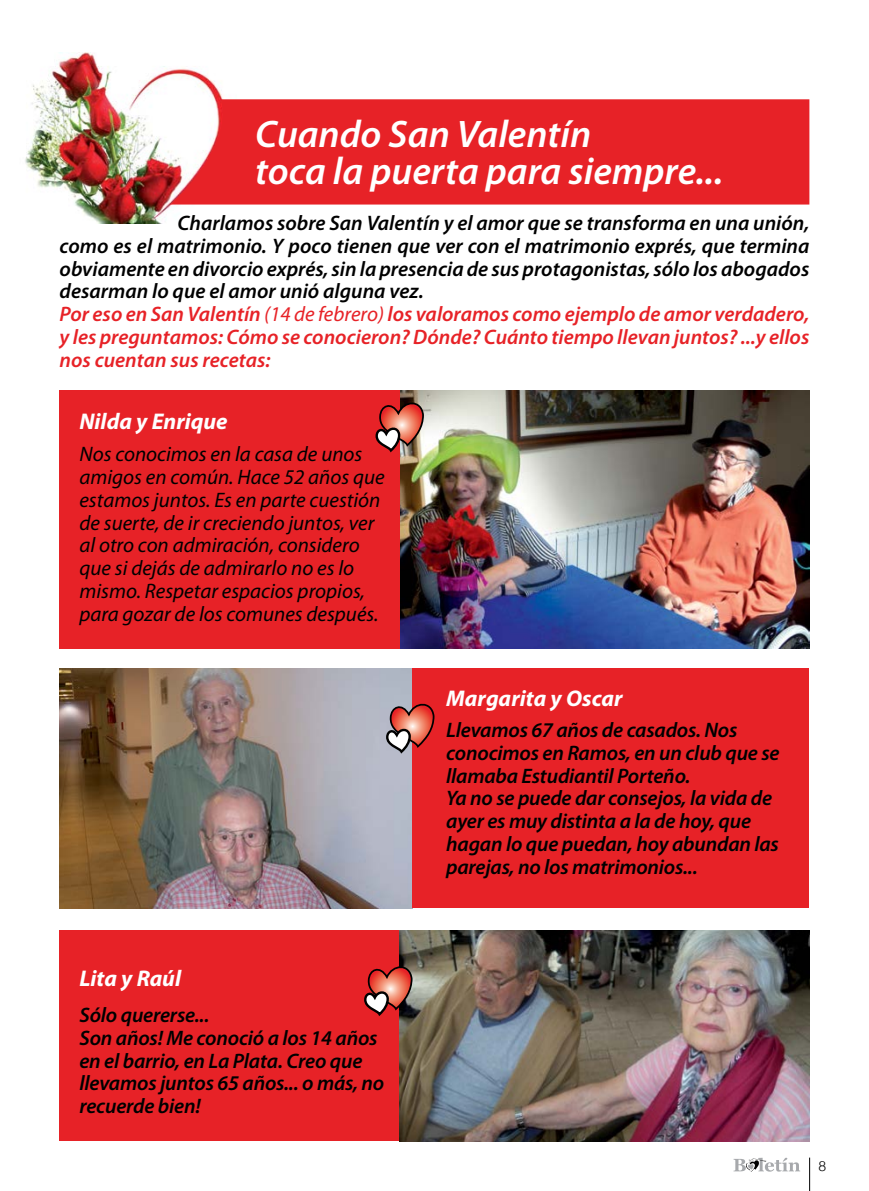
<style>
.page{position:relative;width:869px;height:1191px;background:#fff}
.page>*{position:absolute;margin:0;border:0;box-sizing:border-box;transform-origin:0 0}
.t1{font:italic 600 38.5px/36.8px "Myriad Pro";color:#fff}
.t2{font:italic 700 22.75px "Myriad Pro";color:#fff}
.t3{font:italic 600 21px/22.8px "Myriad Pro";color:#000}
.t4{font:italic 21px/22.8px "Myriad Pro";color:#000}
.t5{font:300 14px "Helvetica";color:#000}
.s1{color:#e72227}
.s2{font-weight:400;color:#e72227}
</style>
<div class="page">
<hr style="left:809px;top:1157px;width:1px;height:34px;background:#000">
<svg style="left:733px;top:1157px;width:66px;height:14px"></svg>
<img style="left:60px;top:668px;width:352px;height:240px">
<img style="left:399px;top:390px;width:410px;height:258px">
<div style="left:60px;top:390px;width:339px;height:258px;background:#e72227"></div>
<div style="left:412px;top:668px;width:397px;height:240px;background:#e72227"></div>
<div style="left:59px;top:930px;width:340px;height:211px;background:#e72227"></div>
<img style="left:25px;top:53px;width:255px;height:171px">
<div style="left:170px;top:99px;width:639px;height:105px;background:#e72227"></div>
<svg style="left:376px;top:399px;width:48px;height:55px"></svg>
<svg style="left:386px;top:700px;width:49px;height:55px"></svg>
<img style="left:399px;top:930px;width:410px;height:211px">
<svg style="left:364px;top:963px;width:49px;height:55px"></svg>
<h1 class="t1" style="left:255px;top:116px;width:469px">Cuando San Valentín<br>toca la puerta para siempre...</h1>
<p class="t3" style="left:60px;top:212px;width:751px;text-indent:118px">Charlamos sobre San Valentín y el amor que se transforma en una unión, como es el matrimonio. Y poco tienen que ver con el matrimonio exprés, que termina obviamente en divorcio exprés, sin la presencia de sus protagonistas, sólo los abogados desarman lo que el amor unió alguna vez.<br><span class="s1">Por eso en San Valentín</span> <span class="s2">(14 de febrero)</span> <span class="s1">los valoramos como ejemplo de amor verdadero, y les preguntamos: Cómo se conocieron? Dónde? Cuánto tiempo llevan juntos? ...y ellos nos cuentan sus recetas:</span></p>
<p class="t2" style="left:79px;top:409px;width:150px">Nilda y Enrique</p>
<p class="t4" style="left:79px;top:443px;width:306px">Nos conocimos en la casa de unos amigos en común. Hace 52 años que estamos juntos. Es en parte cuestión de suerte, de ir creciendo juntos, ver al otro con admiración, considero que si dejás de admirarlo no es lo mismo. Respetar espacios propios, para gozar de los comunes después.</p>
<p class="t2" style="left:446px;top:685px;width:178px">Margarita y Oscar</p>
<p class="t3" style="left:446px;top:719px;width:335px">Llevamos 67 años de casados. Nos conocimos en Ramos, en un club que se llamaba Estudiantil Porteño.<br>Ya no se puede dar consejos, la vida de ayer es muy distinta a la de hoy, que hagan lo que puedan, hoy abundan las parejas, no los matrimonios...</p>
<p class="t2" style="left:79px;top:966px;width:103px">Lita y Raúl</p>
<p class="t3" style="left:79px;top:1004px;width:306px">Sólo quererse...<br>Son años! Me conoció a los 14 años en el barrio, en La Plata. Creo que llevamos juntos 65 años... o más, no recuerde bien!</p>
<p class="t5" style="left:818px;top:1157px;width:9px">8</p>
</div>
